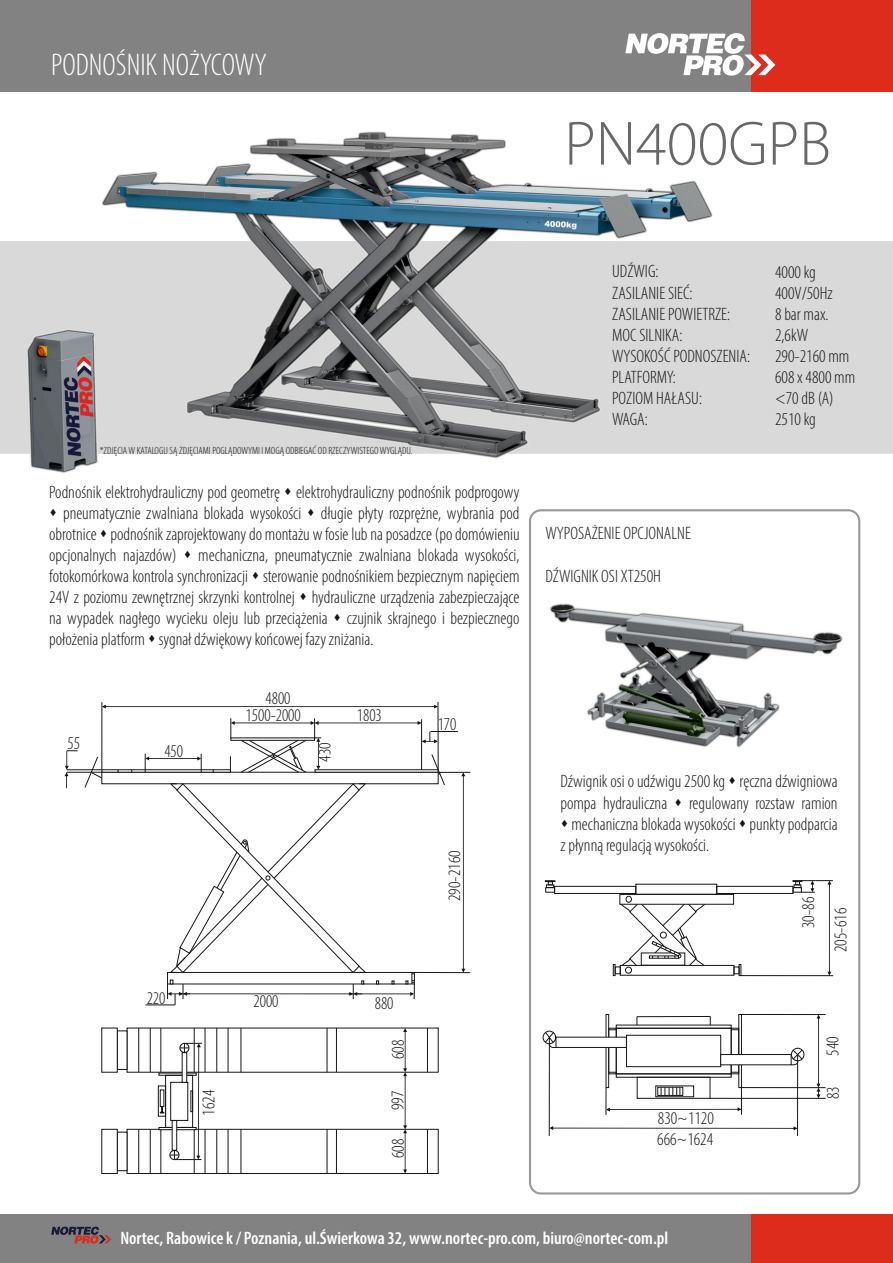
<style>
.page{position:relative;width:893px;height:1263px;background:#fff}
.page>*{position:absolute;margin:0;border:0;box-sizing:border-box;transform-origin:0 0}
.t1{font:300 63px "Myriad Pro";color:#686868}
.t2{font:300 condensed 31.5px "Myriad Pro";color:#fff}
.t3{font:300 condensed 18px/21.1px "Myriad Pro";color:#151616}
.t4{font:600 condensed 18px "Myriad Pro";color:#fff}
.t5{font:300 condensed 17.4px "Myriad Pro";color:#151616}
.t6{font:300 condensed 10.5px "Myriad Pro";color:#151616}
</style>
<div class="page">
<img style="left:0;top:131px;width:893px;height:669px">
<div style="left:0;top:0;width:766px;height:92px;background:#818281"></div>
<div style="left:751px;top:0;width:142px;height:92px;background:#dd2b1c"></div>
<svg style="left:625px;top:33px;width:150px;height:43px"></svg>
<div style="left:0;top:1214px;width:751px;height:49px;background:#818281"></div>
<div style="left:751px;top:1214px;width:142px;height:49px;background:#dd2b1c"></div>
<svg style="left:51px;top:1226px;width:60px;height:18px"></svg>
<div style="left:529px;top:509px;width:331px;height:685px;border:2px solid #999;border-radius:11px"></div>
<div style="left:738px;top:1014px;width:4px;height:74px;border:1px solid #151616"></div>
<div style="left:606px;top:1014px;width:3px;height:74px;border:1px solid #151616"></div>
<div style="left:616px;top:1028px;width:116px;height:46px;border:1px solid #151616"></div>
<div style="left:716px;top:886px;width:77px;height:8px;border:1px solid #151616"></div>
<div style="left:554px;top:886px;width:82px;height:8px;border:1px solid #151616"></div>
<div style="left:545px;top:887px;width:10px;height:6px;border:1px solid #151616"></div>
<svg style="left:545px;top:880px;width:10px;height:8px"></svg>
<svg style="left:607px;top:893px;width:134px;height:83px"></svg>
<div style="left:626px;top:1035px;width:95px;height:32px;border:1px solid #151616"></div>
<div style="left:543px;top:1031px;width:13px;height:13px;border:1px solid #151616;border-radius:50%"></div>
<svg style="left:720px;top:1049px;width:83px;height:17px"></svg>
<svg style="left:544px;top:1029px;width:83px;height:19px"></svg>
<div style="left:616px;top:1025px;width:116px;height:4px;border:1px solid #151616"></div>
<div style="left:616px;top:1073px;width:116px;height:5px;border:1px solid #151616"></div>
<div style="left:637px;top:1077px;width:73px;height:22px;border:1px solid #151616"></div>
<hr style="left:637px;top:1016px;width:73px;height:1px;background:#151616">
<hr style="left:741px;top:975px;width:92px;height:1px;background:#151616">
<svg style="left:793px;top:880px;width:40px;height:96px"></svg>
<hr style="left:549px;top:1037px;width:1px;height:99px;background:#151616">
<hr style="left:797px;top:1054px;width:1px;height:82px;background:#151616">
<svg style="left:549px;top:1126px;width:248px;height:4px"></svg>
<svg style="left:605px;top:1087px;width:137px;height:28px"></svg>
<hr style="left:741px;top:1014px;width:85px;height:1px;background:#151616">
<hr style="left:741px;top:1087px;width:85px;height:1px;background:#151616">
<hr style="left:710px;top:1098px;width:116px;height:1px;background:#151616">
<svg style="left:816px;top:1015px;width:4px;height:83px"></svg>
<hr style="left:438px;top:772px;width:32px;height:1px;background:#151616">
<hr style="left:414px;top:972px;width:56px;height:1px;background:#151616">
<hr style="left:101px;top:702px;width:1px;height:68px;background:#151616">
<hr style="left:438px;top:702px;width:1px;height:68px;background:#151616">
<svg style="left:102px;top:705px;width:336px;height:3px"></svg>
<hr style="left:67px;top:772px;width:35px;height:1px;background:#151616">
<hr style="left:67px;top:769px;width:35px;height:1px;background:#151616">
<svg style="left:65px;top:750px;width:13px;height:38px"></svg>
<svg style="left:101px;top:1027px;width:27px;height:46px"></svg>
<hr style="left:427px;top:1028px;width:1px;height:44px;background:#151616">
<hr style="left:336px;top:1028px;width:1px;height:44px;background:#151616">
<hr style="left:327px;top:1028px;width:1px;height:44px;background:#151616">
<hr style="left:240px;top:1028px;width:1px;height:44px;background:#151616">
<hr style="left:160px;top:1028px;width:1px;height:44px;background:#151616">
<hr style="left:194px;top:1028px;width:1px;height:44px;background:#151616">
<hr style="left:150px;top:1028px;width:1px;height:44px;background:#151616">
<hr style="left:138px;top:1028px;width:1px;height:44px;background:#151616">
<hr style="left:205px;top:1028px;width:1px;height:44px;background:#151616">
<hr style="left:216px;top:1028px;width:1px;height:44px;background:#151616">
<hr style="left:228px;top:1028px;width:1px;height:44px;background:#151616">
<div style="left:127px;top:1129px;width:312px;height:45px;border:1px solid #151616"></div>
<svg style="left:101px;top:1128px;width:27px;height:46px"></svg>
<hr style="left:427px;top:1129px;width:1px;height:44px;background:#151616">
<hr style="left:336px;top:1129px;width:1px;height:44px;background:#151616">
<hr style="left:327px;top:1129px;width:1px;height:44px;background:#151616">
<hr style="left:240px;top:1129px;width:1px;height:44px;background:#151616">
<hr style="left:160px;top:1129px;width:1px;height:44px;background:#151616">
<hr style="left:194px;top:1129px;width:1px;height:44px;background:#151616">
<hr style="left:150px;top:1129px;width:1px;height:44px;background:#151616">
<hr style="left:138px;top:1129px;width:1px;height:44px;background:#151616">
<hr style="left:205px;top:1129px;width:1px;height:44px;background:#151616">
<hr style="left:216px;top:1129px;width:1px;height:44px;background:#151616">
<hr style="left:228px;top:1129px;width:1px;height:44px;background:#151616">
<svg style="left:403px;top:1028px;width:4px;height:145px"></svg>
<svg style="left:158px;top:1043px;width:44px;height:117px"></svg>
<div style="left:190px;top:1090px;width:3px;height:22px;border:1px solid #151616"></div>
<svg style="left:84px;top:718px;width:381px;height:287px"></svg>
<hr style="left:145px;top:1004px;width:30px;height:1px;background:#151616">
<svg style="left:730px;top:777px;width:5px;height:7px"></svg>
<svg style="left:285px;top:487px;width:6px;height:8px"></svg>
<h2 class="t2" style="left:51px;top:52px;width:217px">PODNOŚNIK NOŻYCOWY</h2>
<h1 class="t1" style="left:564px;top:117px;width:268px">PN400GPB</h1>
<p class="t6" style="left:100px;top:446px;width:314px">*ZDJĘCIA W KATALOGU SĄ ZDJĘCIAMI POGLĄDOWYMI I MOGĄ ODBIEGAĆ OD RZECZYWISTEGO WYGLĄDU.</p>
<p class="t3" style="left:49px;top:482px;width:472px">Podnośnik elektrohydrauliczny pod geometrę elektrohydrauliczny podnośnik podprogowy</p>
<p class="t3" style="left:49px;top:504px;width:472px;text-align:justify">▲ pneumatycznie zwalniana blokada wysokości ▲ długie płyty rozprężne, wybrania pod obrotnice ▲ podnośnik zaprojektowany do montażu w fosie lub na posadzce (po domówieniu opcjonalnych najazdów) ▲ mechaniczna, pneumatycznie zwalniana blokada wysokości, fotokomórkowa kontrola synchronizacji ▲ sterowanie podnośnikiem bezpiecznym napięciem 24V z poziomu zewnętrznej skrzynki kontrolnej ▲ hydrauliczne urządzenia zabezpieczające na wypadek nagłego wycieku oleju lub przeciążenia ▲ czujnik skrajnego i bezpiecznego położenia platform ▲ sygnał dźwiękowy końcowej fazy zniżania.</p>
<p class="t3" style="left:67px;top:734px;width:14px">55</p>
<p class="t3" style="left:164px;top:742px;width:20px">450</p>
<p class="t3" style="left:246px;top:692px;width:57px;line-height:16.5px;text-align:center">4800<br>1500-2000</p>
<p class="t5" style="left:317px;top:762px;width:21px;rotate:-90deg">430</p>
<p class="t3" style="left:357px;top:706px;width:27px">1803</p>
<p class="t3" style="left:438px;top:715px;width:20px">170</p>
<p class="t5" style="left:447px;top:901px;width:52px;rotate:-90deg">290-2160</p>
<p class="t3" style="left:147px;top:988px;width:20px">220</p>
<p class="t3" style="left:375px;top:994px;width:20px">880</p>
<p class="t3" style="left:253px;top:992px;width:27px">2000</p>
<p class="t3" style="left:389px;top:1059px;width:21px;rotate:-90deg">608</p>
<p class="t3" style="left:199px;top:1116px;width:27px;rotate:-90deg">1624</p>
<p class="t3" style="left:388px;top:1110px;width:21px;rotate:-90deg">997</p>
<p class="t3" style="left:389px;top:1158px;width:21px;rotate:-90deg">608</p>
<p class="t3" style="left:612px;top:262px;width:139px">UDŹWIG:<br>ZASILANIE SIEĆ:<br>ZASILANIE POWIETRZE:<br>MOC SILNIKA:<br>WYSOKOŚĆ PODNOSZENIA:<br>PLATFORMY:<br>POZIOM HAŁASU:<br>WAGA:</p>
<p class="t3" style="left:775px;top:262px;width:82px">4000 kg<br>400V/50Hz<br>8 bar max.<br>2,6kW<br>290-2160 mm<br>608 x 4800 mm &lt;70 dB (A)<br>2510 kg</p>
<p class="t3" style="left:545px;top:524px;width:147px">WYPOSAŻENIE OPCJONALNE</p>
<p class="t3" style="left:545px;top:567px;width:117px">DŹWIGNIK OSI XT250H</p>
<p class="t3" style="left:560px;top:772px;width:279px">Dźwignik osi o udźwigu 2500 kg ręczna dźwigniowa pompa hydrauliczna ▲ regulowany rozstaw ramion</p>
<p class="t3" style="left:560px;top:814px;width:279px">▲ mechaniczna blokada wysokości ▲ punkty podparcia z płynną regulacją wysokości.</p>
<p class="t3" style="left:793px;top:952px;width:57px;line-height:32.2px;text-indent:24px;rotate:-90deg">30-86<br>205-616</p>
<p class="t3" style="left:657px;top:1109px;width:58px;line-height:20.7px">830~1120<br>666~1624</p>
<p class="t3" style="left:823px;top:1055px;width:21px;rotate:-90deg">540</p>
<p class="t3" style="left:824px;top:1099px;width:14px;rotate:-90deg">83</p>
<p class="t4" style="left:120px;top:1230px;width:549px">Nortec, Rabowice k / Poznania, ul.Świerkowa 32, www.nortec-pro.com, biuro@nortec-com.pl</p>
</div>
